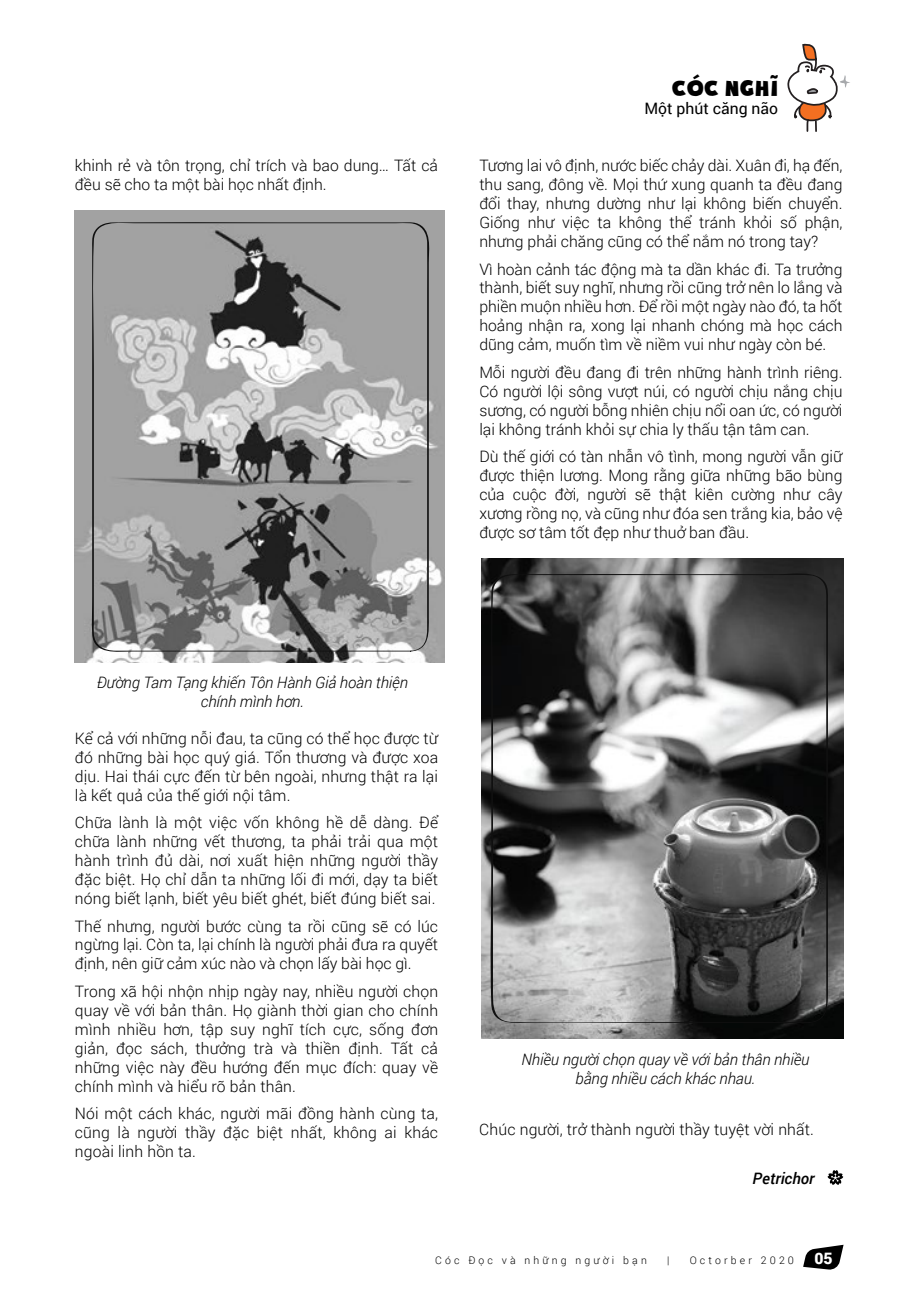
<style>
.page{position:relative;width:918px;height:1300px;background:#fff}
.page>*{position:absolute;margin:0;border:0;box-sizing:border-box;transform-origin:0 0}
.t1{font:24.5px "i Ciel Soupof Justice";letter-spacing:.025em;color:#000}
.t2{font:300 15.75px/18.9px "Roboto";color:#000;text-align:justify}
.t3{font:italic 300 15.75px/18.9px "Roboto";letter-spacing:-.005em;color:#000;text-align:center}
.t4{font:15.75px "Roboto";color:#000}
.t5{font:italic 500 15.75px "Roboto";color:#000}
.t6{font:900 15.75px "Roboto";color:#fff}
.t7{font:300 10.5px "Roboto";letter-spacing:.3em;color:#000}
</style>
<div class="page">
<svg style="left:827px;top:1170px;width:16px;height:15px"></svg>
<svg style="left:803px;top:1244px;width:40px;height:26px"></svg>
<svg style="left:787px;top:43px;width:63px;height:89px"></svg>
<img style="left:75px;top:211px;width:369px;height:451px">
<img style="left:481px;top:559px;width:362px;height:479px">
<svg style="left:91px;top:219px;width:342px;height:436px;background:#999"></svg>
<svg style="left:490px;top:569px;width:339px;height:456px;background:#707070"></svg>
<p class="t2" style="left:75px;top:156px;width:365px">khinh rẻ và tôn trọng, chỉ trích và bao dung… Tất cả đều sẽ cho ta một bài học nhất định.</p>
<h1 class="t1" style="left:672px;top:69px;width:106px">CÓC NGHĨ</h1>
<p class="t4" style="left:644px;top:97px;width:135px">Một phút căng não</p>
<p class="t2" style="left:479px;top:156px;width:365px">Tương lai vô định, nước biếc chảy dài. Xuân đi, hạ đến, thu sang, đông về. Mọi thứ xung quanh ta đều đang đổi thay, nhưng dường như lại không biến chuyển.<br>Giống như việc ta không thể tránh khỏi số phận, nhưng phải chăng cũng có thể nắm nó trong tay?</p>
<p class="t2" style="left:479px;top:259px;width:365px">Vì hoàn cảnh tác động mà ta dần khác đi. Ta trưởng thành, biết suy nghĩ, nhưng rồi cũng trở nên lo lắng và phiền muộn nhiều hơn. Để rồi một ngày nào đó, ta hốt hoảng nhận ra, xong lại nhanh chóng mà học cách dũng cảm, muốn tìm về niềm vui như ngày còn bé.</p>
<p class="t2" style="left:479px;top:362px;width:365px">Mỗi người đều đang đi trên những hành trình riêng.<br>Có người lội sông vượt núi, có người chịu nắng chịu sương, có người bỗng nhiên chịu nổi oan ức, có người lại không tránh khỏi sự chia ly thấu tận tâm can.</p>
<p class="t2" style="left:479px;top:447px;width:365px">Dù thế giới có tàn nhẫn vô tình, mong người vẫn giữ được thiện lương. Mong rằng giữa những bão bùng của cuộc đời, người sẽ thật kiên cường như cây xương rồng nọ, và cũng như đóa sen trắng kia, bảo vệ được sơ tâm tốt đẹp như thuở ban đầu.</p>
<p class="t3" style="left:97px;top:673px;width:313px">Đường Tam Tạng khiến Tôn Hành Giả hoàn thiện chính mình hơn.</p>
<p class="t2" style="left:75px;top:728px;width:365px">Kể cả với những nỗi đau, ta cũng có thể học được từ đó những bài học quý giá. Tổn thương và được xoa dịu. Hai thái cực đến từ bên ngoài, nhưng thật ra lại là kết quả của thế giới nội tâm.</p>
<p class="t2" style="left:75px;top:813px;width:365px">Chữa lành là một việc vốn không hề dễ dàng. Để chữa lành những vết thương, ta phải trải qua một hành trình đủ dài, nơi xuất hiện những người thầy đặc biệt. Họ chỉ dẫn ta những lối đi mới, dạy ta biết nóng biết lạnh, biết yêu biết ghét, biết đúng biết sai.</p>
<p class="t2" style="left:75px;top:916px;width:365px">Thế nhưng, người bước cùng ta rồi cũng sẽ có lúc ngừng lại. Còn ta, lại chính là người phải đưa ra quyết định, nên giữ cảm xúc nào và chọn lấy bài học gì.</p>
<p class="t2" style="left:75px;top:981px;width:365px">Trong xã hội nhộn nhịp ngày nay, nhiều người chọn quay về với bản thân. Họ giành thời gian cho chính mình nhiều hơn, tập suy nghĩ tích cực, sống đơn giản, đọc sách, thưởng trà và thiền định. Tất cả những việc này đều hướng đến mục đích: quay về chính mình và hiểu rõ bản thân.</p>
<p class="t2" style="left:75px;top:1103px;width:365px">Nói một cách khác, người mãi đồng hành cùng ta, cũng là người thầy đặc biệt nhất, không ai khác ngoài linh hồn ta.</p>
<p class="t3" style="left:521px;top:1049px;width:289px">Nhiều người chọn quay về với bản thân nhiều bằng nhiều cách khác nhau.</p>
<p class="t2" style="left:479px;top:1119px;width:336px">Chúc người, trở thành người thầy tuyệt vời nhất.</p>
<p class="t5" style="left:752px;top:1167px;width:63px">Petrichor</p>
<p class="t7" style="left:435px;top:1252px;width:213px">Cóc Đọc và những người bạn</p>
<p class="t7" style="left:667px;top:1252px;width:4px">|</p>
<p class="t7" style="left:690px;top:1252px;width:106px">Octorber 2020</p>
<p class="t6" style="left:814px;top:1247px;width:20px">05</p>
</div>
